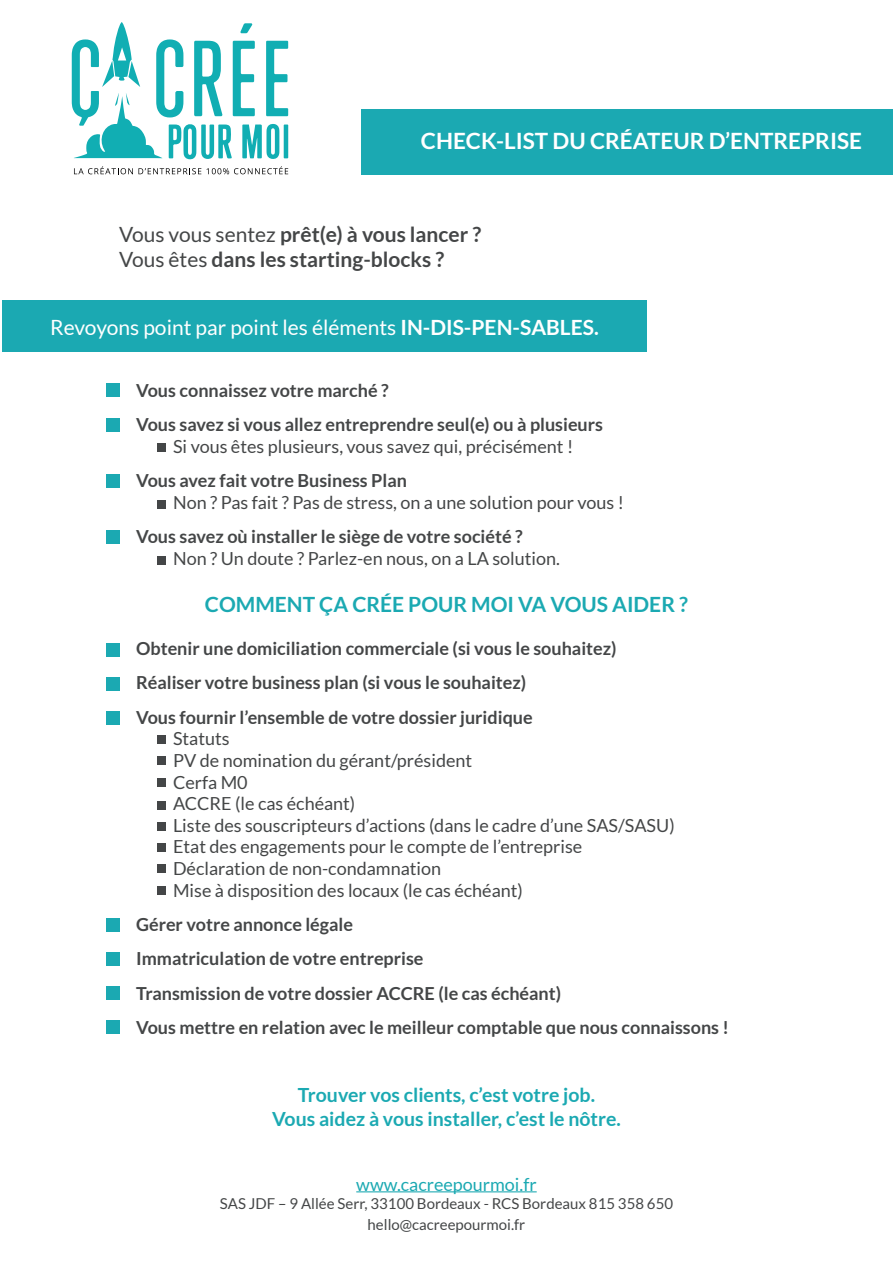
<style>
.page{position:relative;width:893px;height:1263px;background:#fff}
.page>*{position:absolute;margin:0;border:0;box-sizing:border-box;transform-origin:0 0}
.t1{font:700 22.5px "Lato";color:#fff}
.t2{font:700 21px "Lato";color:#444647}
.t3{font:21px "Lato";color:#fff}
.t4{font:700 21px "Lato";color:#1ba9b2}
.t5{font:700 19.5px "Lato";color:#1ba9b2}
.t6{font:700 18px "Lato";color:#444647}
.t7{font:18px "Lato";color:#444647}
.t8{font:18px "Lato";color:#1ba9b2}
.t9{font:15px "Lato";color:#444647}
.s1{font-weight:400}
.s2{font-weight:700}
</style>
<div class="page">
<hr style="left:356px;top:1191px;width:181px;height:1px;background:#1ba9b2">
<svg style="left:74px;top:166px;width:214px;height:8px"></svg>
<svg style="left:72px;top:22px;width:216px;height:137px"></svg>
<div style="left:361px;top:109px;width:532px;height:65px;background:#1ba9b2"></div>
<div style="left:2px;top:301px;width:645px;height:51px;background:#1ba9b2"></div>
<div style="left:106px;top:384px;width:13px;height:13px;background:#1ba9b2"></div>
<div style="left:106px;top:419px;width:13px;height:13px;background:#1ba9b2"></div>
<div style="left:158px;top:443px;width:8px;height:8px;background:#444647"></div>
<div style="left:158px;top:500px;width:8px;height:8px;background:#444647"></div>
<div style="left:158px;top:556px;width:8px;height:8px;background:#444647"></div>
<div style="left:158px;top:735px;width:8px;height:8px;background:#444647"></div>
<div style="left:158px;top:756px;width:8px;height:8px;background:#444647"></div>
<div style="left:158px;top:778px;width:8px;height:8px;background:#444647"></div>
<div style="left:158px;top:801px;width:8px;height:9px;background:#444647"></div>
<div style="left:158px;top:823px;width:8px;height:8px;background:#444647"></div>
<div style="left:158px;top:844px;width:8px;height:8px;background:#444647"></div>
<div style="left:158px;top:865px;width:8px;height:8px;background:#444647"></div>
<div style="left:158px;top:887px;width:8px;height:8px;background:#444647"></div>
<div style="left:106px;top:475px;width:13px;height:13px;background:#1ba9b2"></div>
<div style="left:106px;top:530px;width:13px;height:13px;background:#1ba9b2"></div>
<div style="left:106px;top:644px;width:13px;height:13px;background:#1ba9b2"></div>
<div style="left:106px;top:677px;width:13px;height:13px;background:#1ba9b2"></div>
<div style="left:106px;top:711px;width:13px;height:13px;background:#1ba9b2"></div>
<div style="left:106px;top:919px;width:13px;height:13px;background:#1ba9b2"></div>
<div style="left:106px;top:953px;width:13px;height:13px;background:#1ba9b2"></div>
<div style="left:106px;top:987px;width:13px;height:13px;background:#1ba9b2"></div>
<div style="left:106px;top:1021px;width:13px;height:13px;background:#1ba9b2"></div>
<p class="t1" style="left:421px;top:128px;width:442px">CHECK-LIST DU CRÉATEUR D’ENTREPRISE</p>
<p class="t2" style="left:119px;top:223px;width:364px"><span class="s1">Vous vous sentez</span> prêt(e) à vous lancer ?</p>
<p class="t2" style="left:119px;top:248px;width:327px"><span class="s1">Vous êtes</span> dans les starting-blocks ?</p>
<p class="t3" style="left:50px;top:315px;width:550px">Revoyons point par point les éléments <span class="s2">IN-DIS-PEN-SABLES.</span></p>
<p class="t6" style="left:136px;top:380px;width:254px">Vous connaissez votre marché ?</p>
<p class="t6" style="left:136px;top:415px;width:468px">Vous savez si vous allez entreprendre seul(e) ou à plusieurs</p>
<p class="t7" style="left:173px;top:436px;width:402px">Si vous êtes plusieurs, vous savez qui, précisément !</p>
<p class="t6" style="left:136px;top:471px;width:272px">Vous avez fait votre Business Plan</p>
<p class="t7" style="left:173px;top:492px;width:452px">Non ? Pas fait ? Pas de stress, on a une solution pour vous !</p>
<p class="t6" style="left:136px;top:526px;width:388px">Vous savez où installer le siège de votre société ?</p>
<p class="t7" style="left:173px;top:548px;width:388px">Non ? Un doute ? Parlez-en nous, on a LA solution.</p>
<p class="t4" style="left:205px;top:592px;width:484px">COMMENT ÇA CRÉE POUR MOI VA VOUS AIDER ?</p>
<p class="t6" style="left:136px;top:638px;width:482px">Obtenir une domiciliation commerciale (si vous le souhaitez)</p>
<p class="t6" style="left:136px;top:672px;width:392px">Réaliser votre business plan (si vous le souhaitez)</p>
<p class="t6" style="left:136px;top:707px;width:398px">Vous fournir l’ensemble de votre dossier juridique</p>
<p class="t7" style="left:173px;top:729px;width:58px">Statuts</p>
<p class="t7" style="left:173px;top:750px;width:301px">PV de nomination du gérant/président</p>
<p class="t7" style="left:173px;top:772px;width:76px">Cerfa M0</p>
<p class="t7" style="left:173px;top:793px;width:184px">ACCRE (le cas échéant)</p>
<p class="t7" style="left:173px;top:815px;width:503px">Liste des souscripteurs d’actions (dans le cadre d’une SAS/SASU)</p>
<p class="t7" style="left:173px;top:837px;width:411px">Etat des engagements pour le compte de l’entreprise</p>
<p class="t7" style="left:173px;top:858px;width:270px">Déclaration de non-condamnation</p>
<p class="t7" style="left:173px;top:880px;width:351px">Mise à disposition des locaux (le cas échéant)</p>
<p class="t6" style="left:136px;top:914px;width:219px">Gérer votre annonce légale</p>
<p class="t6" style="left:136px;top:948px;width:289px">Immatriculation de votre entreprise</p>
<p class="t6" style="left:136px;top:983px;width:427px">Transmission de votre dossier ACCRE (le cas échéant)</p>
<p class="t6" style="left:136px;top:1017px;width:594px">Vous mettre en relation avec le meilleur comptable que nous connaissons !</p>
<p class="t5" style="left:298px;top:1084px;width:299px">Trouver vos clients, c’est votre job.</p>
<p class="t5" style="left:272px;top:1107px;width:350px">Vous aidez à vous installer, c’est le nôtre.</p>
<p class="t8" style="left:356px;top:1174px;width:182px">www.cacreepourmoi.fr</p>
<p class="t9" style="left:220px;top:1195px;width:455px">SAS JDF – 9 Allée Serr, 33100 Bordeaux - RCS Bordeaux 815 358 650</p>
<p class="t9" style="left:368px;top:1216px;width:159px">hello@cacreepourmoi.fr</p>
</div>
